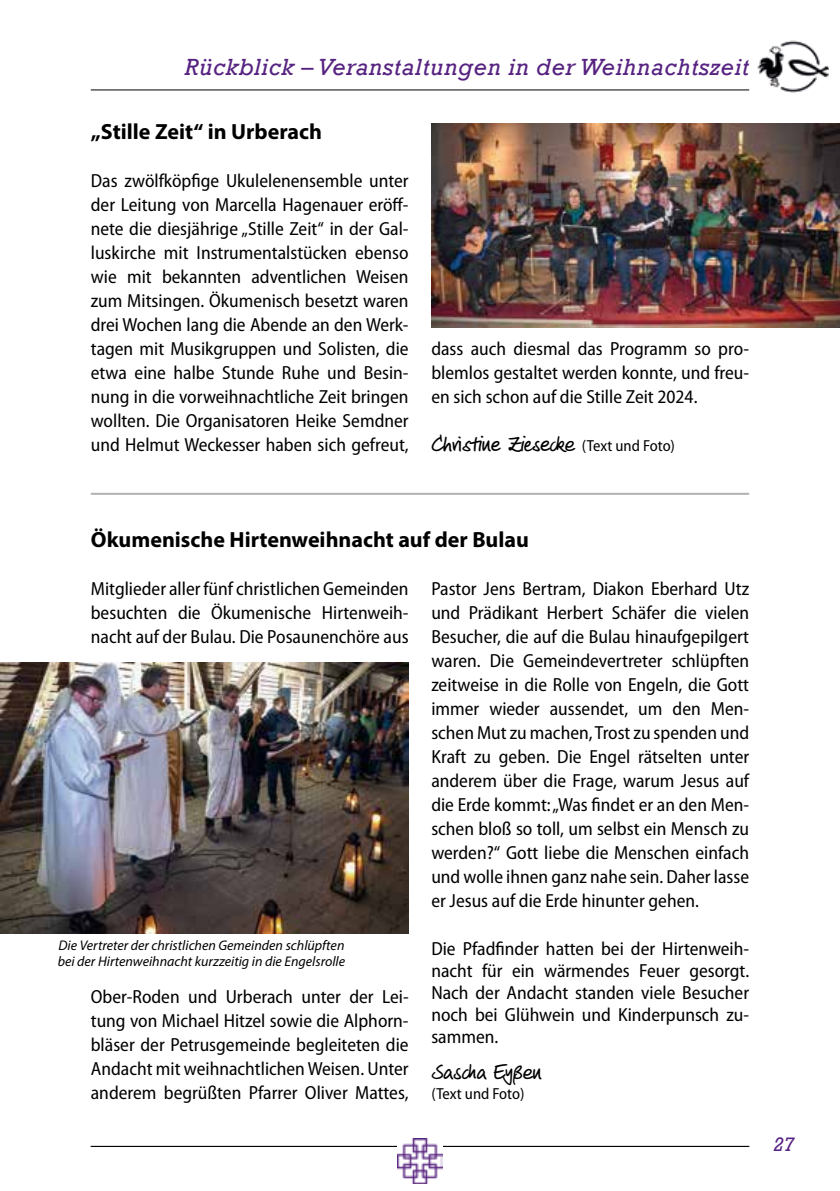
<style>
.page{position:relative;width:840px;height:1191px;background:#fff}
.page>*{position:absolute;margin:0;border:0;box-sizing:border-box;transform-origin:0 0}
.t1{font:italic 24px "Rockwell";letter-spacing:.03em;color:#572381}
.t2{font:700 22px "Myriad Pro";color:#000}
.t3{font:22px "Veneto Handwriting Pro";color:#000}
.t4{font:italic 20px "Rockwell";color:#572381}
.t5{font:semi-condensed 19px/24px "Myriad Pro";color:#000;text-align:justify}
.t6{font:semi-condensed 16px "Myriad Pro";color:#000}
.t7{font:italic 14px/16px "Myriad Pro";color:#000}
.s1{font-family:"Myriad Pro";font-stretch:semi-condensed;font-size:16px}
</style>
<div class="page">
<hr style="left:91px;top:89px;width:657px;height:1px;background:#000">
<hr style="left:91px;top:1145px;width:657px;height:1px;background:#000">
<img style="left:757px;top:40px;width:71px;height:53px">
<img style="left:397px;top:1138px;width:45px;height:45px">
<img style="left:431px;top:123px;width:408px;height:204px">
<hr style="left:91px;top:493px;width:657px;height:2px;background:#000">
<img style="left:0;top:662px;width:408px;height:271px">
<p class="t1" style="left:185px;top:53px;width:565px">Rückblick – Veranstaltungen in der Weihnachtszeit</p>
<p class="t2" style="left:91px;top:117px;width:232px">„Stille Zeit“ in Urberach</p>
<p class="t5" style="left:91px;top:168px;width:319px">Das zwölfköpfige Ukulelenensemble unter der Leitung von Marcella Hagenauer eröff&shy;nete die diesjährige „Stille Zeit“ in der Gal&shy;luskirche mit Instrumentalstücken ebenso wie mit bekannten adventlichen Weisen zum Mitsingen. Ökumenisch besetzt waren drei Wochen lang die Abende an den Werk&shy;tagen mit Musikgruppen und Solisten, die etwa eine halbe Stunde Ruhe und Besin&shy;nung in die vorweihnachtliche Zeit bringen wollten. Die Organisatoren Heike Semdner und Helmut Weckesser haben sich gefreut,</p>
<p class="t5" style="left:431px;top:336px;width:319px">dass auch diesmal das Programm so pro&shy;blemlos gestaltet werden konnte, und freu&shy;en sich schon auf die Stille Zeit 2024.</p>
<p class="t3" style="left:431px;top:432px;width:245px">Christine Ziesecke <span class="s1">(Text und Foto)</span></p>
<p class="t2" style="left:91px;top:525px;width:439px">Ökumenische Hirtenweihnacht auf der Bulau</p>
<p class="t5" style="left:91px;top:576px;width:319px">Mitglieder aller fünf christlichen Gemeinden besuchten die Ökumenische Hirtenweih&shy;nacht auf der Bulau. Die Posaunenchöre aus</p>
<p class="t5" style="left:431px;top:576px;width:319px">Pastor Jens Bertram, Diakon Eberhard Utz und Prädikant Herbert Schäfer die vielen Besucher, die auf die Bulau hinaufgepilgert waren. Die Gemeindevertreter schlüpften zeitweise in die Rolle von Engeln, die Gott immer wieder aussendet, um den Men&shy;schen Mut zu machen, Trost zu spenden und Kraft zu geben. Die Engel rätselten unter anderem über die Frage, warum Jesus auf die Erde kommt: „Was findet er an den Men&shy;schen bloß so toll, um selbst ein Mensch zu werden?“ Gott liebe die Menschen einfach und wolle ihnen ganz nahe sein. Daher lasse er Jesus auf die Erde hinunter gehen.</p>
<p class="t5" style="left:431px;top:937px;width:319px;line-height:22px">Die Pfadfinder hatten bei der Hirtenweih&shy;nacht für ein wärmendes Feuer gesorgt.<br>Nach der Andacht standen viele Besucher noch bei Glühwein und Kinderpunsch zu&shy;sammen.</p>
<p class="t3" style="left:431px;top:1060px;width:112px">Sascha Eyßen</p>
<p class="t6" style="left:431px;top:1084px;width:94px">(Text und Foto)</p>
<p class="t7" style="left:58px;top:937px;width:289px">Die Vertreter der christlichen Gemeinden schlüpften bei der Hirtenweihnacht kurzzeitig in die Engelsrolle</p>
<p class="t5" style="left:91px;top:984px;width:319px">Ober-Roden und Urberach unter der Lei&shy;tung von Michael Hitzel sowie die Alphorn&shy;bläser der Petrusgemeinde begleiteten die Andacht mit weihnachtlichen Weisen. Unter anderem begrüßten Pfarrer Oliver Mattes,</p>
<p class="t4" style="left:772px;top:1132px;width:23px">27</p>
</div>
